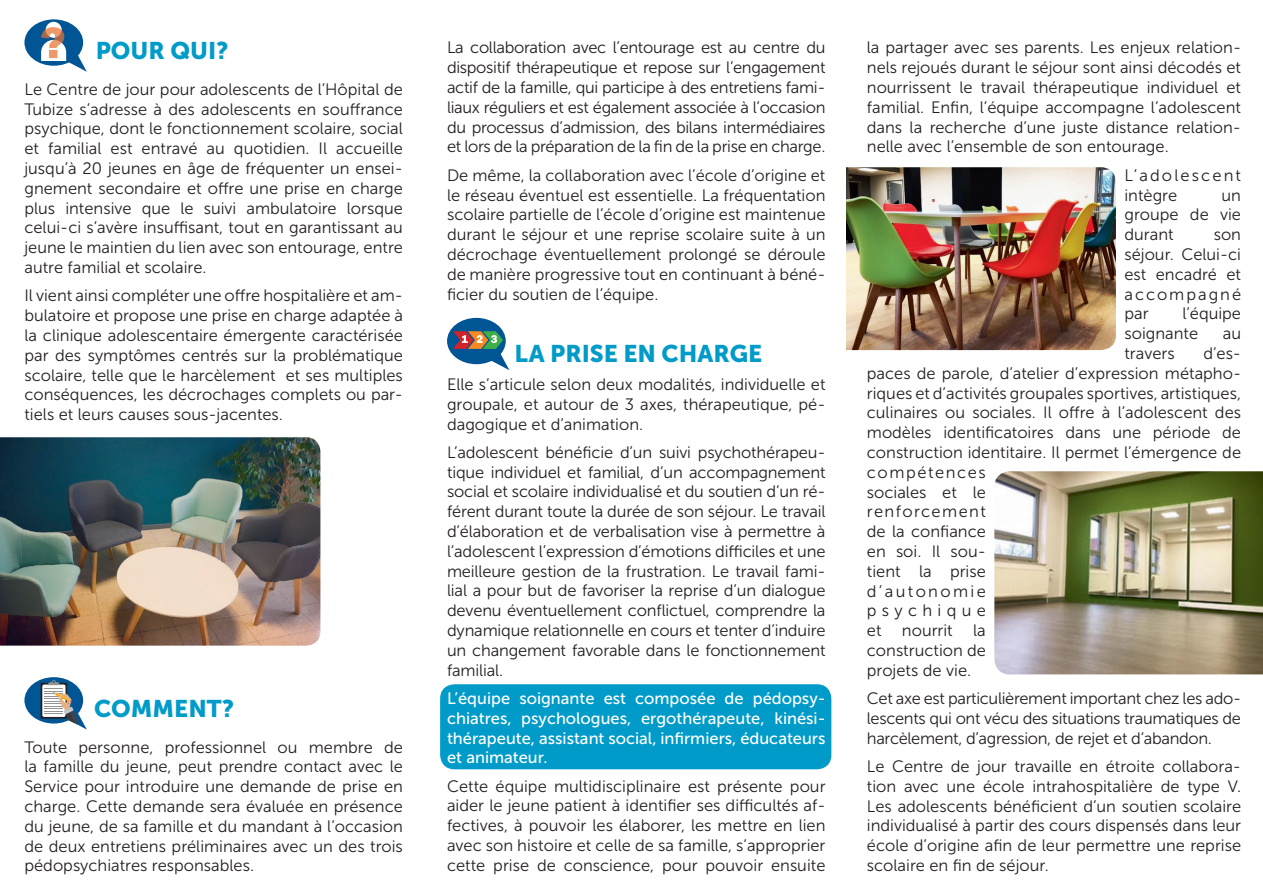
<style>
.page{position:relative;width:1263px;height:893px;background:#fff}
.page>*{position:absolute;margin:0;border:0;box-sizing:border-box;transform-origin:0 0}
.t1{font:24px "Museo Sans 900";color:#009bc8}
.t2{font:16.5px/19.8px "Museo Sans 300";color:#231f20;text-align:justify}
.t3{font:16.5px/19.8px "Museo Sans 500";color:#fff;text-align:justify}
.t4{font:16.5px/19.8px "Museo Sans 300";letter-spacing:.13em;color:#231f20}
</style>
<div class="page">
<div style="left:440px;top:684px;width:391px;height:85px;background:#009bc8;border-radius:14px"></div>
<img style="left:0;top:437px;width:320px;height:209px">
<img style="left:994px;top:471px;width:269px;height:203px">
<img style="left:846px;top:167px;width:270px;height:183px">
<div style="left:447px;top:318px;width:59px;height:46px;background:#005595;border-radius:50%"></div>
<svg style="left:453px;top:331px;width:56px;height:39px"></svg>
<div style="left:24px;top:19px;width:59px;height:47px;background:#005595;border-radius:50%"></div>
<svg style="left:41px;top:22px;width:46px;height:50px"></svg>
<div style="left:24px;top:677px;width:59px;height:46px;background:#005595;border-radius:50%"></div>
<svg style="left:41px;top:680px;width:46px;height:50px"></svg>
<h1 class="t1" style="left:96px;top:37px;width:134px">POUR QUI?</h1>
<p class="t2" style="left:24px;top:79px;width:380px">Le Centre de jour pour adolescents de l’Hôpital de Tubize s’adresse à des adolescents en souffrance psychique, dont le fonctionnement scolaire, social et familial est entravé au quotidien. Il accueille jusqu’à 20 jeunes en âge de fréquenter un ensei&shy;gnement secondaire et offre une prise en charge plus intensive que le suivi ambulatoire lorsque celui-ci s’avère insuffisant, tout en garantissant au jeune le maintien du lien avec son entourage, entre autre familial et scolaire.</p>
<p class="t2" style="left:24px;top:286px;width:380px">Il vient ainsi compléter une offre hospitalière et am&shy;bulatoire et propose une prise en charge adaptée à la clinique adolescentaire émergente caractérisée par des symptômes centrés sur la problématique scolaire, telle que le harcèlement et ses multiples conséquences, les décrochages complets ou par&shy;tiels et leurs causes sous-jacentes.</p>
<h1 class="t1" style="left:94px;top:695px;width:141px">COMMENT?</h1>
<p class="t2" style="left:24px;top:737px;width:380px">Toute personne, professionnel ou membre de la famille du jeune, peut prendre contact avec le Service pour introduire une demande de prise en charge. Cette demande sera évaluée en présence du jeune, de sa famille et du mandant à l’occasion de deux entretiens préliminaires avec un des trois pédopsychiatres responsables.</p>
<p class="t2" style="left:447px;top:38px;width:380px">La collaboration avec l’entourage est au centre du dispositif thérapeutique et repose sur l’engagement actif de la famille, qui participe à des entretiens fami&shy;liaux réguliers et est également associée à l’occasion du processus d’admission, des bilans intermédiaires et lors de la préparation de la fin de la prise en charge.</p>
<p class="t2" style="left:447px;top:165px;width:380px">De même, la collaboration avec l’école d’origine et le réseau éventuel est essentielle. La fréquentation scolaire partielle de l’école d’origine est maintenue durant le séjour et une reprise scolaire suite à un décrochage éventuellement prolongé se déroule de manière progressive tout en continuant à béné&shy;ficier du soutien de l’équipe.</p>
<h1 class="t1" style="left:514px;top:340px;width:249px">LA PRISE EN CHARGE</h1>
<p class="t2" style="left:447px;top:374px;width:380px">Elle s’articule selon deux modalités, individuelle et groupale, et autour de 3 axes, thérapeutique, pé&shy;dagogique et d’animation.</p>
<p class="t2" style="left:447px;top:442px;width:380px">L’adolescent bénéficie d’un suivi psychothérapeu&shy;tique individuel et familial, d’un accompagnement social et scolaire individualisé et du soutien d’un ré&shy;férent durant toute la durée de son séjour. Le travail d’élaboration et de verbalisation vise à permettre à l’adolescent l’expression d’émotions difficiles et une meilleure gestion de la frustration. Le travail fami&shy;lial a pour but de favoriser la reprise d’un dialogue devenu éventuellement conflictuel, comprendre la dynamique relationnelle en cours et tenter d’induire un changement favorable dans le fonctionnement familial.</p>
<p class="t3" style="left:447px;top:688px;width:380px">L’équipe soignante est composée de pédopsy&shy;chiatres, psychologues, ergothérapeute, kinési&shy;thérapeute, assistant social, infirmiers, éducateurs et animateur.</p>
<p class="t2" style="left:447px;top:776px;width:380px">Cette équipe multidisciplinaire est présente pour aider le jeune patient à identifier ses difficultés af&shy;fectives, à pouvoir les élaborer, les mettre en lien avec son histoire et celle de sa famille, s’approprier cette prise de conscience, pour pouvoir ensuite</p>
<p class="t2" style="left:867px;top:38px;width:376px">la partager avec ses parents. Les enjeux relation&shy;nels rejoués durant le séjour sont ainsi décodés et nourrissent le travail thérapeutique individuel et familial. Enfin, l’équipe accompagne l’adolescent dans la recherche d’une juste distance relation&shy;nelle avec l’ensemble de son entourage.</p>
<p class="t4" style="left:1124px;top:165px;width:118px">L’adolescent intègre</p>
<p class="t2" style="left:1124px;top:185px;width:118px;text-indent:97px">un groupe de vie durant</p>
<p class="t2" style="left:1124px;top:225px;width:118px;text-indent:89px">son séjour. Celui-ci est encadré et accompagné par</p>
<p class="t2" style="left:1124px;top:304px;width:118px;text-indent:58px">l’équipe soignante</p>
<p class="t2" style="left:1223px;top:324px;width:20px">au</p>
<p class="t2" style="left:867px;top:343px;width:376px;text-align:left;text-indent:336px">d’es&shy;paces de parole, d’atelier d’expression métapho&shy;riques et d’activités groupales sportives, artistiques, culinaires ou sociales. Il offre à l’adolescent des modèles identificatoires dans une période de construction identitaire. Il permet l’émergence de compétences<br>sociales et le<br>renforcement<br>de la confiance<br>en soi. Il sou-<br>tient la prise<br>d’autonomie<br>psychique<br>et nourrit la<br>construction de<br>projets de vie.</p>
<p class="t2" style="left:867px;top:689px;width:376px">Cet axe est particulièrement important chez les ado&shy;lescents qui ont vécu des situations traumatiques de harcèlement, d’agression, de rejet et d’abandon.</p>
<p class="t2" style="left:867px;top:756px;width:376px">Le Centre de jour travaille en étroite collabora&shy;tion avec une école intrahospitalière de type V.<br>Les adolescents bénéficient d’un soutien scolaire individualisé à partir des cours dispensés dans leur école d’origine afin de leur permettre une reprise scolaire en fin de séjour.</p>
<p class="t2" style="left:1124px;top:343px;width:52px">travers</p>
</div>
